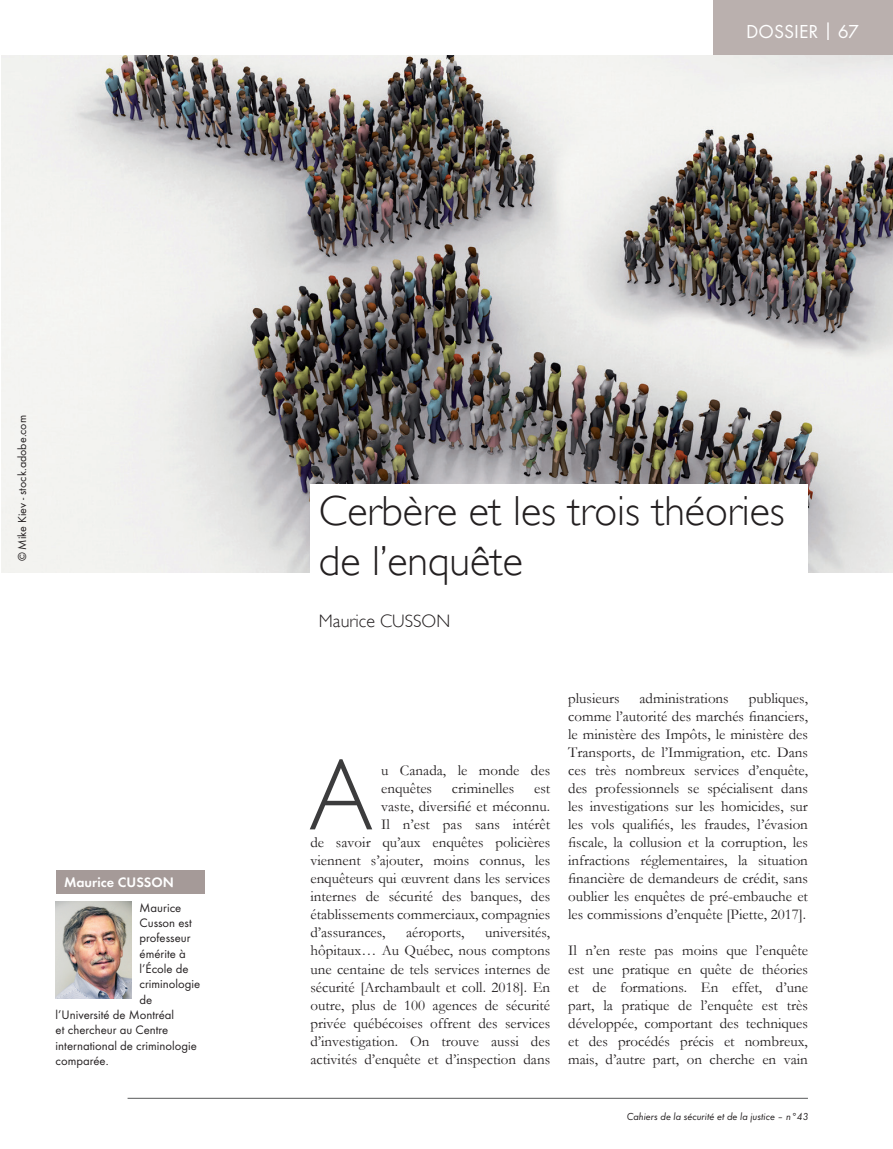
<style>
.page{position:relative;width:893px;height:1149px;background:#fff}
.page>*{position:absolute;margin:0;border:0;box-sizing:border-box;transform-origin:0 0}
.t1{font:300 102px "Gill Sans";color:#3c3c3d;scale:.93 1}
.t2{font:300 42px/50.4px "Gill Sans";color:#231f20}
.t3{font:19.5px "Function";color:#fff}
.t4{font:300 18px "Gill Sans";color:#231f20}
.t5{font:15px/18px "Garamond";color:#231f20;text-align:justify}
.t6{font:700 14.25px "Function";color:#fff}
.t7{font:12.75px "Function";color:#231f20}
.t8{font:12px "Function";color:#231f20}
.t9{font:italic 10.5px "Function";color:#231f20}
.s1{font-family:"Gill Sans";font-weight:300;font-size:25.5px}
</style>
<div class="page">
<div style="left:714px;top:0;width:179px;height:55px;background:#bab0ae"></div>
<hr style="left:128px;top:1097px;width:680px;height:1px;background:#57585a">
<img style="left:1px;top:55px;width:892px;height:517px">
<div style="left:310px;top:484px;width:498px;height:154px;background:#fff"></div>
<div style="left:56px;top:870px;width:148px;height:23px;background:#a59a98"></div>
<img style="left:56px;top:901px;width:75px;height:97px">
<h3 class="t3" style="left:746px;top:21px;width:114px">dossier <span class="s1">I</span> 67</h3>
<p class="t8" style="left:15px;top:561px;width:148px;rotate:-90deg">© Mike Kiev - stock.adobe.com</p>
<p class="t6" style="left:64px;top:873px;width:111px">Maurice Cusson</p>
<p class="t7" style="left:140px;top:899px;width:43px">Maurice</p>
<p class="t7" style="left:140px;top:915px;width:54px">Cusson est</p>
<p class="t7" style="left:140px;top:930px;width:52px">professeur</p>
<p class="t7" style="left:140px;top:945px;width:48px">émérite à</p>
<p class="t7" style="left:140px;top:961px;width:51px">l’École de</p>
<p class="t7" style="left:140px;top:976px;width:62px">criminologie</p>
<p class="t7" style="left:140px;top:991px;width:14px">de</p>
<p class="t7" style="left:56px;top:1007px;width:120px">l’Université de Montréal</p>
<p class="t7" style="left:56px;top:1022px;width:114px">et chercheur au Centre</p>
<p class="t7" style="left:56px;top:1037px;width:143px">international de criminologie</p>
<p class="t7" style="left:56px;top:1052px;width:55px">comparée.</p>
<h2 class="t2" style="left:319px;top:485px;width:467px">Cerbère et les trois théories de l’enquête</h2>
<p class="t4" style="left:319px;top:610px;width:133px">Maurice CUSSON</p>
<h1 class="t1" style="left:309px;top:736px;width:70px">A</h1>
<p class="t5" style="left:381px;top:761px;width:171px">u Canada, le monde des enquêtes</p>
<p class="t5" style="left:452px;top:779px;width:64px">criminelles</p>
<p class="t5" style="left:534px;top:779px;width:18px">est</p>
<p class="t5" style="left:381px;top:797px;width:171px">vaste, diversifié et méconnu.</p>
<p class="t5" style="left:381px;top:815px;width:171px">Il n’est pas sans intérêt</p>
<p class="t5" style="left:310px;top:833px;width:241px">de savoir qu’aux enquêtes policières</p>
<p class="t5" style="left:310px;top:851px;width:241px">viennent s’ajouter, moins connus, les</p>
<p class="t5" style="left:310px;top:869px;width:241px">enquêteurs qui œuvrent dans les services</p>
<p class="t5" style="left:310px;top:887px;width:241px">internes de sécurité des banques, des</p>
<p class="t5" style="left:310px;top:905px;width:241px">établissements commerciaux, compagnies</p>
<p class="t5" style="left:310px;top:923px;width:77px">d’assurances,</p>
<p class="t5" style="left:406px;top:923px;width:60px">aéroports,</p>
<p class="t5" style="left:310px;top:923px;width:241px;text-indent:175px">universités, hôpitaux… Au Québec, nous comptons une centaine de tels services internes de sécurité [Archambault et coll. 2018]. En outre, plus de 100 agences de sécurité privée québécoises offrent des services d’investigation. On trouve aussi des activités d’enquête et d’inspection dans</p>
<p class="t5" style="left:568px;top:689px;width:241px;text-indent:181px">publiques, comme l’autorité des marchés financiers, le ministère des Impôts, le ministère des Transports, de l’Immigration, etc. Dans ces très nombreux services d’enquête, des professionnels se spécialisent dans les investigations sur les homicides, sur les vols qualifiés, les fraudes, l’évasion fiscale, la collusion et la corruption, les infractions réglementaires, la situation financière de demandeurs de crédit, sans oublier les enquêtes de pré-embauche et les commissions d’enquête [Piette, 2017].</p>
<p class="t5" style="left:568px;top:941px;width:241px">Il n’en reste pas moins que l’enquête est une pratique en quête de théories et de formations. En effet, d’une part, la pratique de l’enquête est très développée, comportant des techniques et des procédés précis et nombreux, mais, d’autre part, on cherche en vain</p>
<p class="t5" style="left:568px;top:689px;width:53px">plusieurs</p>
<p class="t5" style="left:640px;top:689px;width:91px">administrations</p>
<p class="t9" style="left:627px;top:1110px;width:184px">Cahiers de la sécurité et de la justice – n°43</p>
</div>
